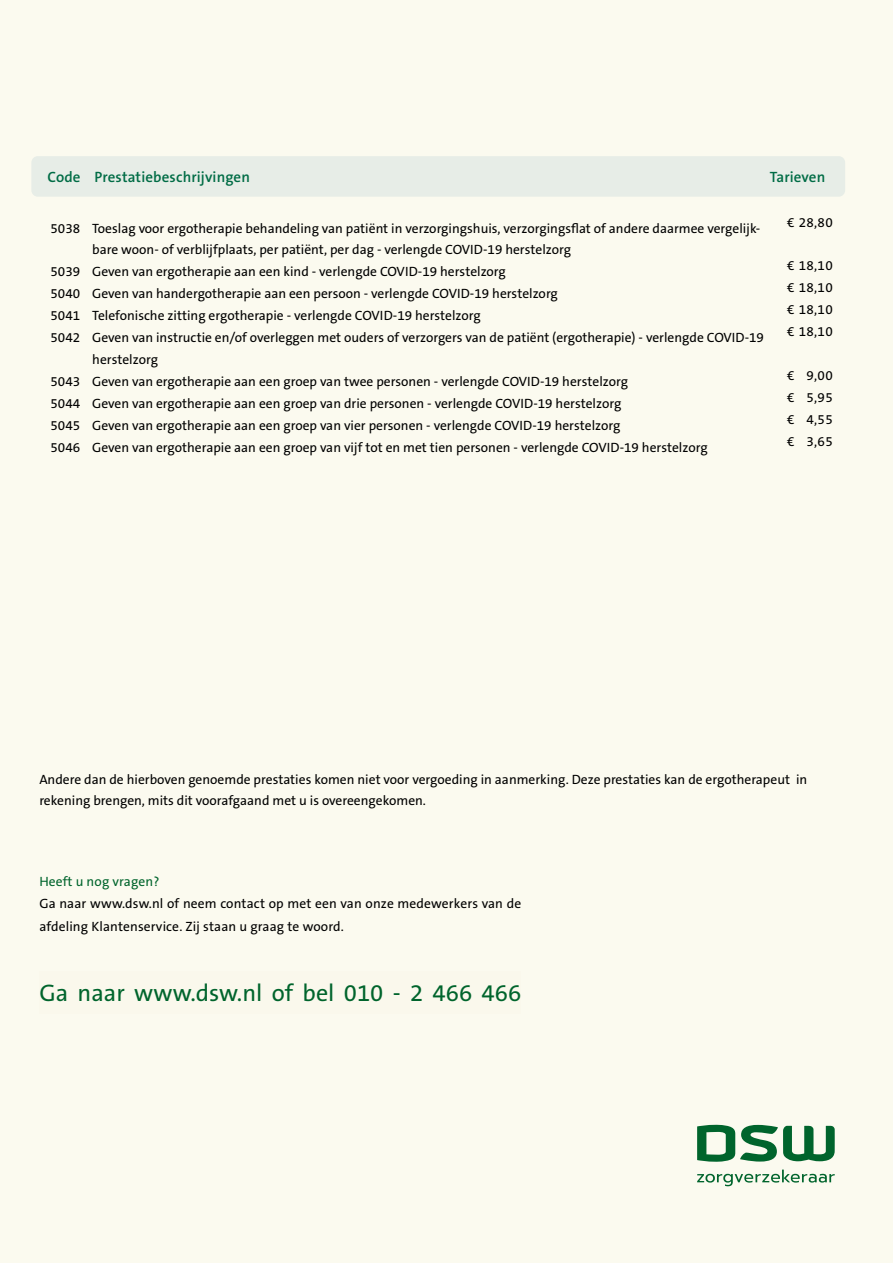
<style>
.page{position:relative;width:893px;height:1263px;background:#fbfaef}
.page>*{position:absolute;margin:0;border:0;box-sizing:border-box;transform-origin:0 0}
.t1{font:24px "The Sans B W5 Plain";color:#00642c}
.t2{font:600 15px "The Sans B W6";letter-spacing:.01em;color:#006c45}
.t3{font:13.5px/21.6px "The Sans B W5 Plain";color:#000}
.t4{font:13.5px "The Sans B W5 Plain";letter-spacing:.01em;color:#00642c}
</style>
<div class="page">
<svg style="left:697px;top:1125px;width:138px;height:37px"></svg>
<svg style="left:697px;top:1169px;width:138px;height:17px"></svg>
<div style="left:31px;top:156px;width:814px;height:41px;background:#e7ede7;border-radius:6px"></div>
<p class="t2" style="left:48px;top:167px;width:204px">Code Prestatiebeschrijvingen</p>
<p class="t2" style="left:770px;top:167px;width:57px">Tarieven</p>
<p class="t3" style="left:92px;top:218px;width:670px;text-indent:-42px">5038 Toeslag voor ergotherapie behandeling van patiënt in verzorgingshuis, verzorgingsflat of andere daarmee vergelijk&shy;bare woon- of verblijfplaats, per patiënt, per dag - verlengde COVID-19 herstelzorg</p>
<p class="t3" style="left:787px;top:212px;width:47px">€ 28,80</p>
<p class="t3" style="left:51px;top:261px;width:457px">5039 Geven van ergotherapie aan een kind - verlengde COVID-19 herstelzorg</p>
<p class="t3" style="left:787px;top:255px;width:47px">€ 18,10</p>
<p class="t3" style="left:51px;top:283px;width:509px">5040 Geven van handergotherapie aan een persoon - verlengde COVID-19 herstelzorg</p>
<p class="t3" style="left:787px;top:277px;width:47px">€ 18,10</p>
<p class="t3" style="left:51px;top:305px;width:432px">5041 Telefonische zitting ergotherapie - verlengde COVID-19 herstelzorg</p>
<p class="t3" style="left:787px;top:299px;width:47px">€ 18,10</p>
<p class="t3" style="left:92px;top:327px;width:673px;text-indent:-42px">5042 Geven van instructie en/of overleggen met ouders of verzorgers van de patiënt (ergotherapie) - verlengde COVID-19 herstelzorg</p>
<p class="t3" style="left:787px;top:321px;width:47px">€ 18,10</p>
<p class="t3" style="left:51px;top:371px;width:579px">5043 Geven van ergotherapie aan een groep van twee personen - verlengde COVID-19 herstelzorg</p>
<p class="t3" style="left:787px;top:365px;width:47px">€ 9,00</p>
<p class="t3" style="left:51px;top:393px;width:572px">5044 Geven van ergotherapie aan een groep van drie personen - verlengde COVID-19 herstelzorg</p>
<p class="t3" style="left:787px;top:387px;width:47px">€ 5,95</p>
<p class="t3" style="left:51px;top:415px;width:571px">5045 Geven van ergotherapie aan een groep van vier personen - verlengde COVID-19 herstelzorg</p>
<p class="t3" style="left:787px;top:409px;width:47px">€ 4,55</p>
<p class="t3" style="left:51px;top:437px;width:659px">5046 Geven van ergotherapie aan een groep van vijf tot en met tien personen - verlengde COVID-19 herstelzorg</p>
<p class="t3" style="left:787px;top:431px;width:47px">€ 3,65</p>
<p class="t3" style="left:39px;top:769px;width:769px;line-height:21px">Andere dan de hierboven genoemde prestaties komen niet voor vergoeding in aanmerking. Deze prestaties kan de ergotherapeut in rekening brengen, mits dit voorafgaand met u is overeengekomen.</p>
<p class="t4" style="left:39px;top:872px;width:122px">Heeft u nog vragen?</p>
<p class="t3" style="left:39px;top:892px;width:483px;line-height:22.5px">Ga naar www.dsw.nl of neem contact op met een van onze medewerkers van de afdeling Klantenservice. Zij staan u graag te woord.</p>
<h1 class="t1" style="left:39px;top:977px;width:483px">Ga naar www.dsw.nl of bel 010 - 2 466 466</h1>
</div>
